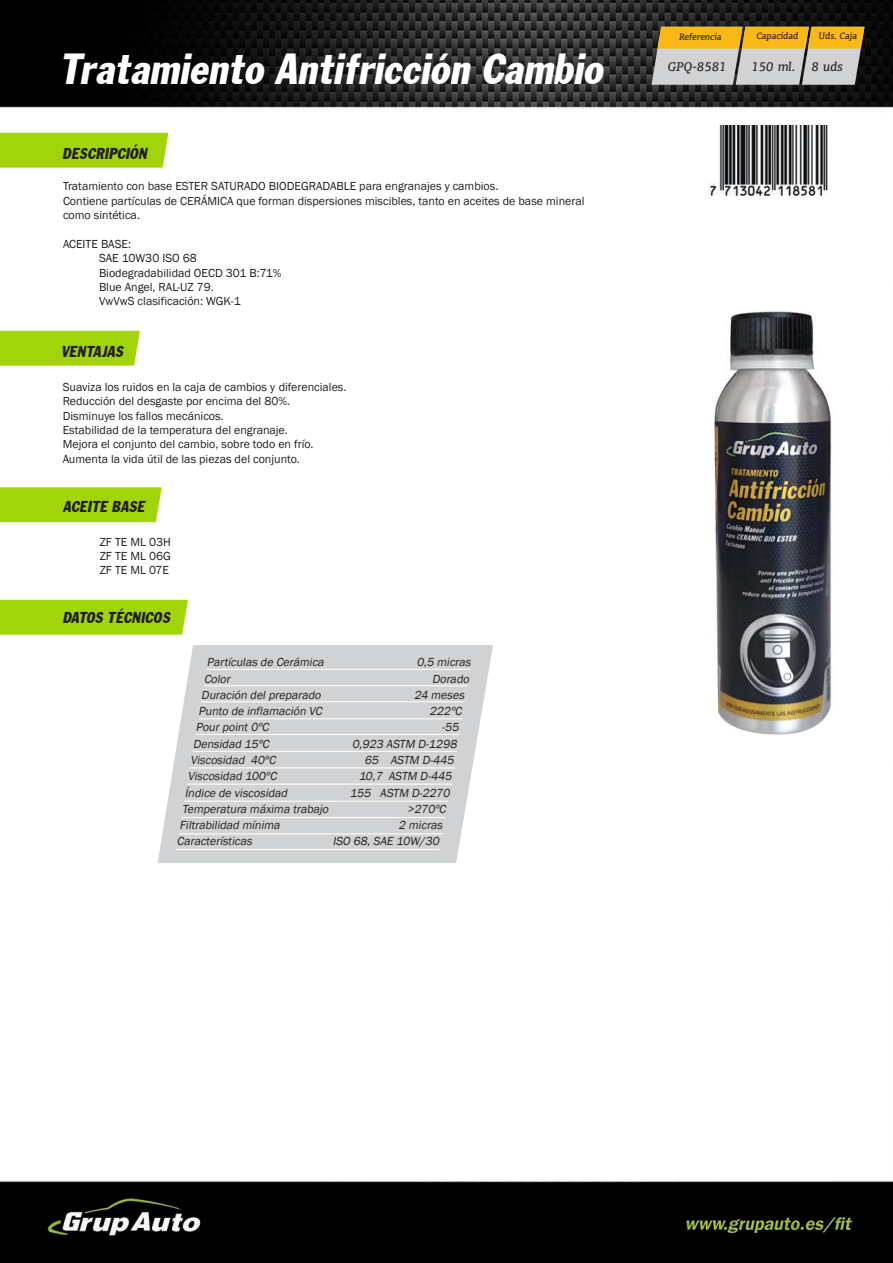
<style>
.page{position:relative;width:893px;height:1263px;background:#fff}
.page>*{position:absolute;margin:0;border:0;box-sizing:border-box;transform-origin:0 0}
.t1{font:45.45px "Franklin Cond Gothic ITALIC";color:#fff}
.t2{font:16.5px "Franklin Cond Gothic ITALIC";color:#231f20}
.t3{font:12px/14.4px "Franklin Gothic";color:#231f20}
.t4{font:italic 12px "Franklin Gothic";color:#231f20}
.t5{font:italic 11.85px "Olsen TF";color:#231f20}
.t6{font:italic 8.7px "Olsen TF";color:#231f20}
</style>
<div class="page">
<img style="left:0;top:1px;width:893px;height:1261px">
<div style="left:0;top:133px;width:168px;height:35px;background:#a2d40a"></div>
<div style="left:0;top:331px;width:140px;height:35px;background:#a2d40a"></div>
<div style="left:0;top:487px;width:162px;height:35px;background:#a2d40a"></div>
<svg style="left:651px;top:27px;width:213px;height:58px;background:#d2bb84"></svg>
<div style="left:0;top:600px;width:188px;height:35px;background:#a2d40a"></div>
<svg style="left:158px;top:645px;width:335px;height:218px;background:#d6d7d9"></svg>
<hr style="left:206px;top:669px;width:264px;height:1px;background:#fff">
<hr style="left:204px;top:685px;width:264px;height:1px;background:#fff">
<hr style="left:200px;top:701px;width:264px;height:1px;background:#fff">
<hr style="left:199px;top:718px;width:264px;height:1px;background:#fff">
<hr style="left:193px;top:751px;width:264px;height:1px;background:#fff">
<hr style="left:196px;top:734px;width:263px;height:1px;background:#fff">
<hr style="left:189px;top:767px;width:266px;height:1px;background:#fff">
<hr style="left:187px;top:784px;width:265px;height:1px;background:#fff">
<hr style="left:184px;top:801px;width:264px;height:1px;background:#fff">
<hr style="left:182px;top:817px;width:263px;height:1px;background:#fff">
<hr style="left:179px;top:833px;width:264px;height:1px;background:#fff">
<hr style="left:176px;top:849px;width:264px;height:1px;background:#fff">
<div style="left:711px;top:198px;width:19px;height:15px;background:#fff"></div>
<div style="left:733px;top:201px;width:41px;height:15px;background:#fff"></div>
<div style="left:778px;top:201px;width:41px;height:15px;background:#fff"></div>
<img style="left:697px;top:299px;width:153px;height:445px">
<img style="left:709px;top:125px;width:120px;height:70px">
<h1 class="t1" style="left:58px;top:44px;width:546px">Tratamiento Antifricción Cambio</h1>
<h2 class="t2" style="left:62px;top:144px;width:86px">DESCRIPCIÓN</h2>
<p class="t3" style="left:63px;top:179px;width:523px">Tratamiento con base ESTER SATURADO BIODEGRADABLE para engranajes y cambios.<br>Contiene partículas de CERÁMICA que forman dispersiones miscibles, tanto en aceites de base mineral como sintética.</p>
<p class="t3" style="left:99px;top:237px;width:184px;text-indent:-36px">ACEITE BASE:<br>SAE 10W30 ISO 68<br>Biodegradabilidad OECD 301 B:71%<br>Blue Angel, RAL-UZ 79.<br>VwVwS clasificación: WGK-1</p>
<h2 class="t2" style="left:61px;top:342px;width:64px">VENTAJAS</h2>
<p class="t3" style="left:63px;top:380px;width:285px">Suaviza los ruidos en la caja de cambios y diferenciales.<br>Reducción del desgaste por encima del 80%.<br>Disminuye los fallos mecánicos.<br>Estabilidad de la temperatura del engranaje.<br>Mejora el conjunto del cambio, sobre todo en frío.<br>Aumenta la vida útil de las piezas del conjunto.</p>
<h2 class="t2" style="left:63px;top:497px;width:83px">ACEITE BASE</h2>
<p class="t3" style="left:100px;top:535px;width:73px;text-align:justify">ZF TE ML 03H ZF TE ML 06G ZF TE ML 07E</p>
<h2 class="t2" style="left:62px;top:608px;width:109px">DATOS TÉCNICOS</h2>
<p class="t4" style="left:207px;top:655px;width:121px">Partículas de Cerámica</p>
<p class="t4" style="left:417px;top:655px;width:58px">0,5 micras</p>
<p class="t4" style="left:204px;top:671px;width:30px">Color</p>
<p class="t4" style="left:432px;top:671px;width:41px">Dorado</p>
<p class="t4" style="left:201px;top:687px;width:124px">Duración delpreparado</p>
<p class="t4" style="left:414px;top:687px;width:54px">24 meses</p>
<p class="t4" style="left:199px;top:704px;width:128px">Punto de inflamación VC</p>
<p class="t4" style="left:430px;top:704px;width:36px">222ºC</p>
<p class="t4" style="left:196px;top:720px;width:77px">Pourpoint0ºC</p>
<p class="t4" style="left:442px;top:720px;width:21px">-55</p>
<p class="t4" style="left:193px;top:736px;width:80px">Densidad 15ºC</p>
<p class="t4" style="left:352px;top:736px;width:109px">0,923 ASTM D-1298</p>
<p class="t4" style="left:190px;top:752px;width:89px">Viscosidad 40ºC</p>
<p class="t4" style="left:364px;top:752px;width:94px">65 ASTM D-445</p>
<p class="t4" style="left:188px;top:769px;width:93px">Viscosidad 100ºC</p>
<p class="t4" style="left:359px;top:769px;width:97px">10,7 ASTM D-445</p>
<p class="t4" style="left:185px;top:785px;width:106px">Índice de viscosidad</p>
<p class="t4" style="left:350px;top:785px;width:104px">155 ASTM D-2270</p>
<p class="t4" style="left:182px;top:801px;width:150px">Temperatura máxima trabajo</p>
<p class="t4" style="left:407px;top:801px;width:43px">&gt;270ºC</p>
<p class="t4" style="left:180px;top:818px;width:105px">Filtrabilidad mínima</p>
<p class="t4" style="left:398px;top:818px;width:48px">2 micras</p>
<p class="t4" style="left:177px;top:834px;width:79px">Características</p>
<p class="t4" style="left:333px;top:834px;width:110px">ISO 68,SAE 10W/30</p>
<p class="t6" style="left:679px;top:31px;width:44px">Referencia</p>
<p class="t6" style="left:756px;top:30px;width:43px">Capacidad</p>
<p class="t6" style="left:818px;top:30px;width:40px">Uds. Caja</p>
<p class="t5" style="left:667px;top:59px;width:61px">GPQ-8581</p>
<p class="t5" style="left:752px;top:59px;width:45px">150 ml.</p>
<p class="t5" style="left:811px;top:59px;width:32px">8 uds</p>
</div>
